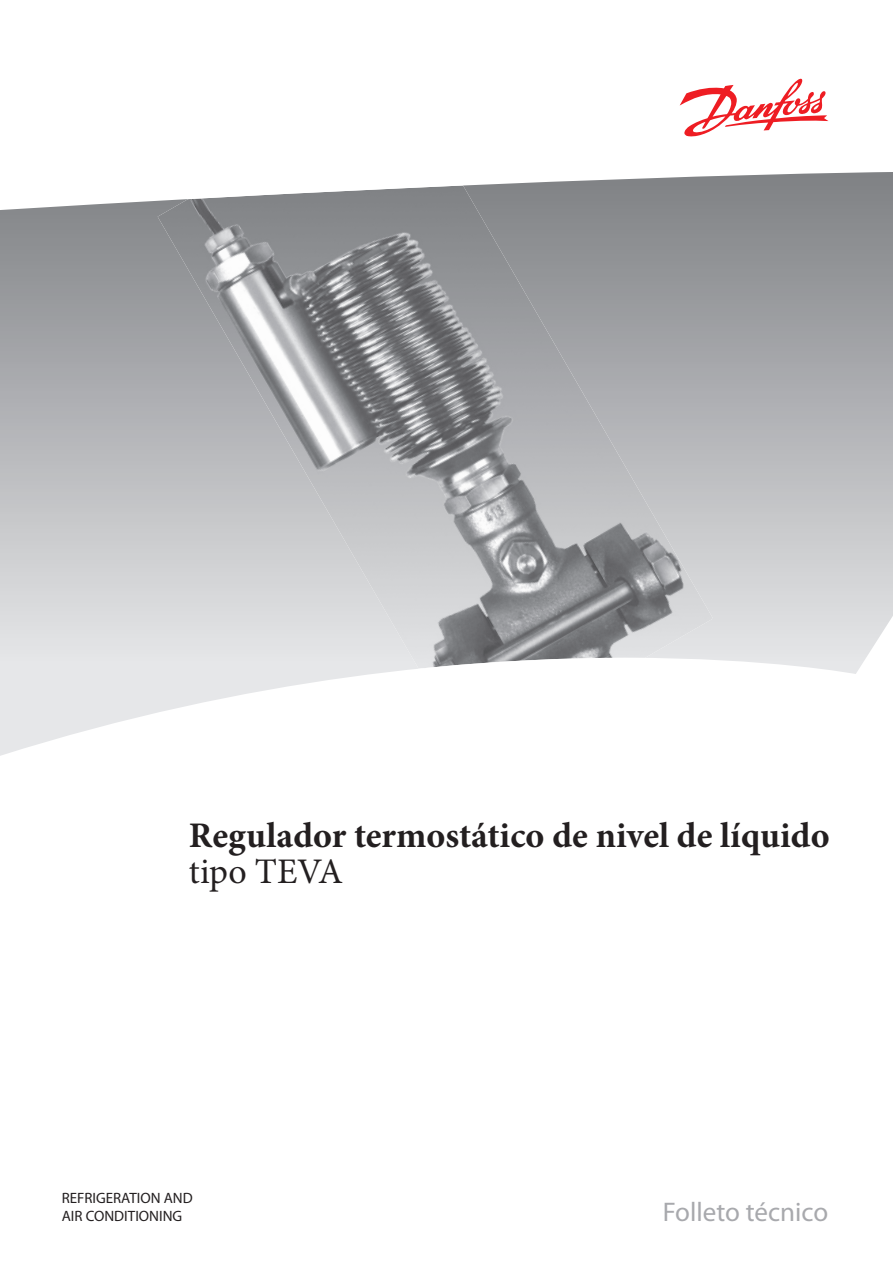
<style>
.page{position:relative;width:893px;height:1263px;background:#fff}
.page>*{position:absolute;margin:0;border:0;box-sizing:border-box;transform-origin:0 0}
.t1{font:700 36px "Minion Pro";color:#231f20}
.t2{font:36px "Minion Pro";letter-spacing:-.005em;color:#231f20}
.t3{font:27px "Myriad Pro";color:#a8a9ad}
.t4{font:15px/18px "Myriad Pro";color:#231f20}
</style>
<div class="page">
<svg style="left:680px;top:78px;width:148px;height:59px"></svg>
<svg style="left:0;top:172px;width:893px;height:584px"></svg>
<img style="left:158px;top:185px;width:555px;height:484px">
<p class="t1" style="left:189px;top:814px;width:642px">Regulador termostático de nivel de líquido</p>
<p class="t2" style="left:189px;top:850px;width:156px">tipo TEVA</p>
<p class="t4" style="left:62px;top:1189px;width:133px">REFRIGERATION AND<br>AIR CONDITIONING</p>
<p class="t3" style="left:663px;top:1198px;width:167px">Folleto técnico</p>
</div>
